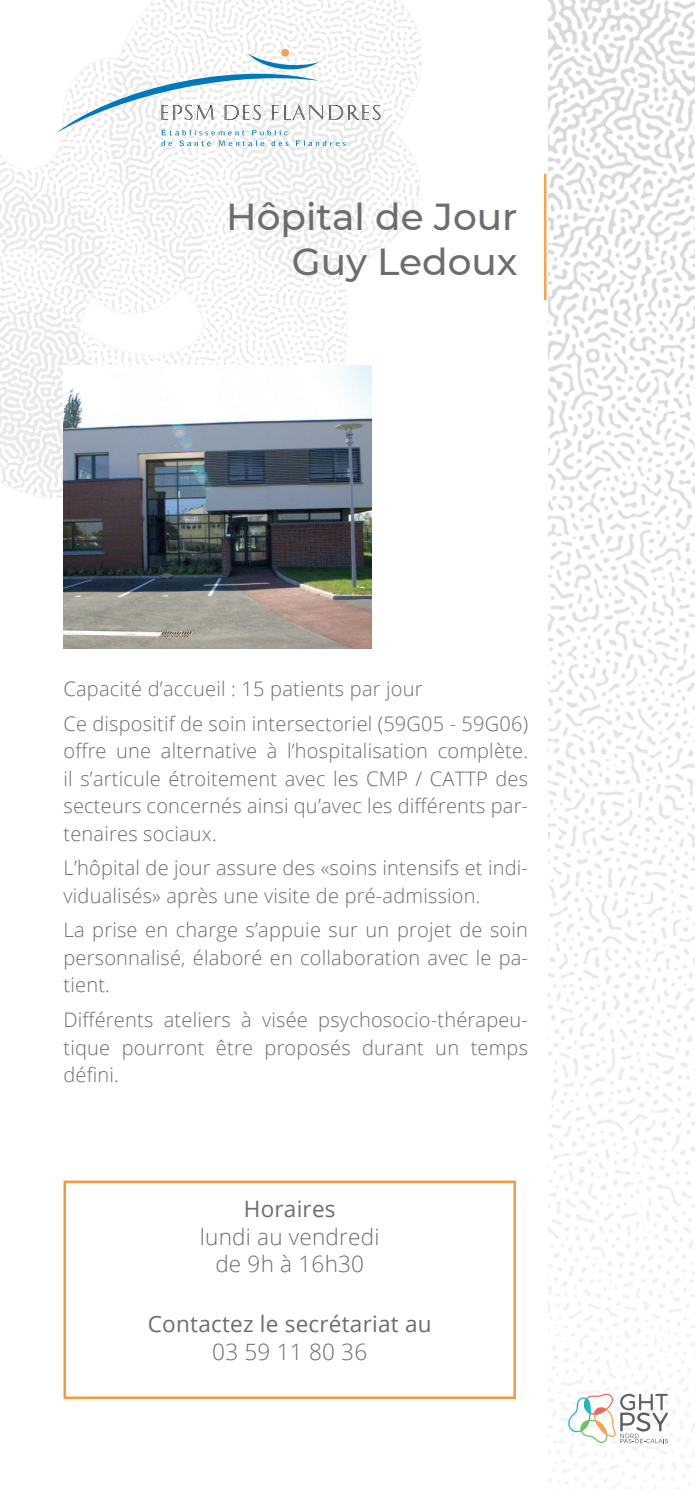
<style>
.page{position:relative;width:695px;height:1489px;background:#fff}
.page>*{position:absolute;margin:0;border:0;box-sizing:border-box;transform-origin:0 0}
.t1{font:500 37.5px/45px "Montserrat";color:#6c6d70;text-align:right}
.t2{font:300 22.5px/27.5px "Open Sans";letter-spacing:.01em;color:#6c6d70;text-align:center}
.t3{font:22.5px "Open Sans";letter-spacing:.01em;color:#6c6d70}
.t4{font:300 20px/27.5px "Open Sans";letter-spacing:.01em;color:#6c6d70;text-align:justify}
</style>
<div class="page">
<div style="left:63px;top:1180px;width:453px;height:218px;border:2px solid #f79741"></div>
<img style="left:0;top:0;width:421px;height:497px">
<img style="left:548px;top:0;width:146px;height:1488px">
<svg style="left:567px;top:1393px;width:100px;height:49px"></svg>
<hr style="left:544px;top:174px;width:2px;height:126px;background:#f9a350">
<img style="left:63px;top:365px;width:308px;height:283px">
<div style="left:281px;top:49px;width:8px;height:8px;background:#f89d53;border-radius:50%"></div>
<svg style="left:56px;top:54px;width:324px;height:92px"></svg>
<h1 class="t1" style="left:226px;top:192px;width:293px">Hôpital de Jour<br>Guy Ledoux</h1>
<p class="t4" style="left:63px;top:671px;width:466px;line-height:34.5px">Capacité d’accueil : 15 patients par jour<br>Ce dispositif de soin intersectoriel (59G05 - 59G06)</p>
<p class="t4" style="left:63px;top:736px;width:466px">offre une alternative à l’hospitalisation complète. il s’articule étroitement avec les CMP / CATTP des secteurs concernés ainsi qu’avec les différents par&shy;tenaires sociaux.</p>
<p class="t4" style="left:63px;top:853px;width:466px">L’hôpital de jour assure des «soins intensifs et indi&shy;vidualisés» après une visite de pré-admission.</p>
<p class="t4" style="left:63px;top:915px;width:466px">La prise en charge s’appuie sur un projet de soin personnalisé, élaboré en collaboration avec le pa&shy;tient.</p>
<p class="t4" style="left:63px;top:1005px;width:466px">Différents ateliers à visée psychosocio-thérapeu&shy;tique pourront être proposés durant un temps défini.</p>
<p class="t3" style="left:244px;top:1193px;width:93px">Horaires</p>
<p class="t2" style="left:200px;top:1222px;width:181px">lundi au vendredi de 9h à 16h30</p>
<p class="t3" style="left:148px;top:1308px;width:285px">Contactez le secrétariat au</p>
<p class="t2" style="left:212px;top:1337px;width:156px">03 59 11 80 36</p>
</div>
